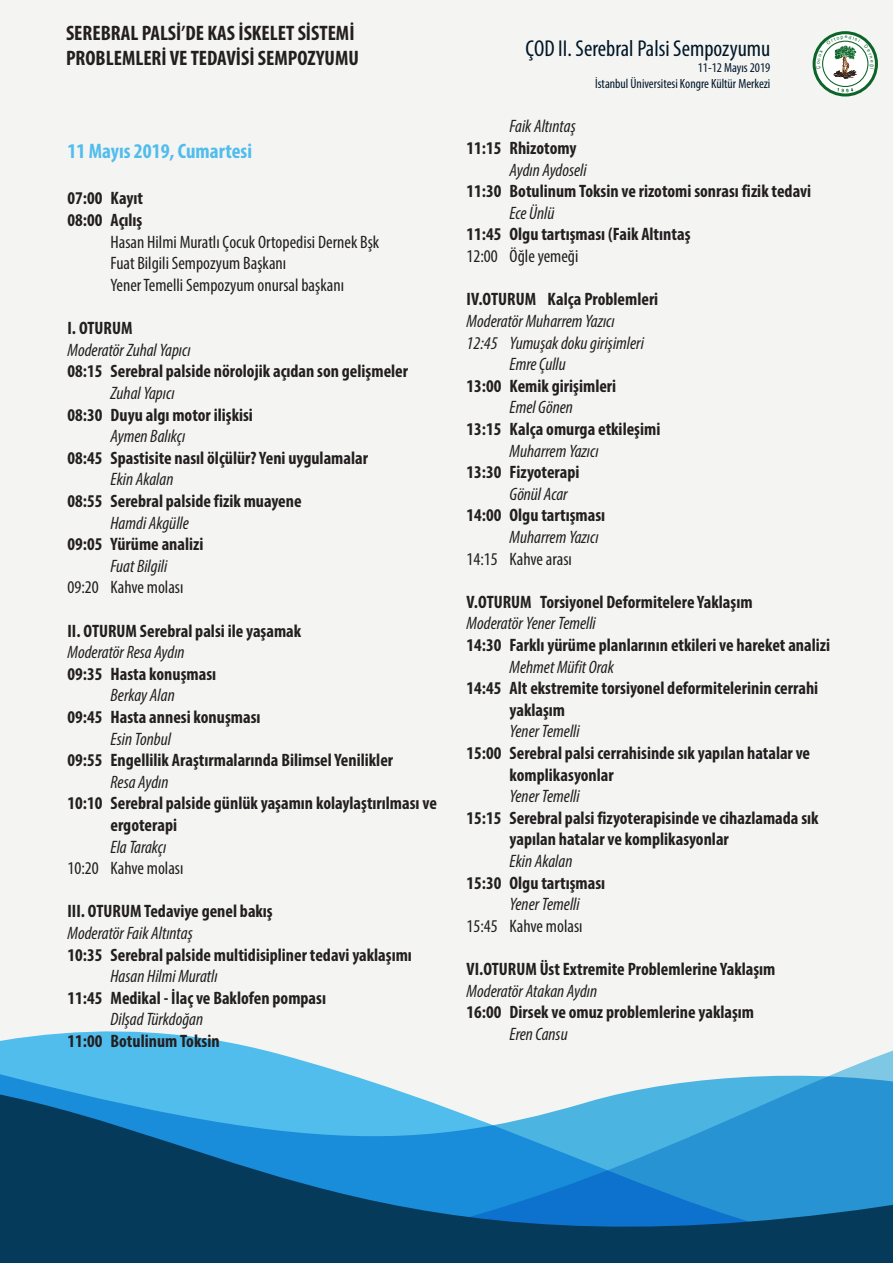
<style>
.page{position:relative;width:893px;height:1263px;background:#f4f4f3}
.page>*{position:absolute;margin:0;border:0;box-sizing:border-box;transform-origin:0 0}
.t1{font:condensed 23.1px "Myriad Pro";color:#011727}
.t2{font:700 condensed 21px/25.2px "Myriad Pro";color:#231f20}
.t3{font:700 condensed 21px "Myriad Pro";color:#50bdec}
.t4{font:700 condensed 18px/21.6px "Myriad Pro";color:#231f20}
.t5{font:italic condensed 18px "Myriad Pro";color:#231f20}
.t6{font:condensed 18px/21.6px "Myriad Pro";color:#231f20}
.t7{font:condensed 13.35px/16px "Myriad Pro";color:#011727;text-align:right}
</style>
<div class="page">
<svg style="left:0;top:1031px;width:226px;height:11px;fill:#50bdec"></svg>
<svg style="left:0;top:1042px;width:893px;height:221px"></svg>
<svg style="left:814px;top:33px;width:62px;height:62px"></svg>
<div style="left:813px;top:31px;width:65px;height:66px;border:3px solid #0d6429;border-radius:50%"></div>
<svg style="left:837px;top:88px;width:16px;height:4px"></svg>
<svg style="left:816px;top:35px;width:58px;height:44px"></svg>
<p class="t2" style="left:66px;top:20px;width:294px">SEREBRAL PALSİ’DE KAS İSKELET SİSTEMİ<br>PROBLEMLERİ VE TEDAVİSİ SEMPOZYUMU</p>
<p class="t3" style="left:68px;top:138px;width:186px">11 Mayıs 2019, Cumartesi</p>
<p class="t4" style="left:68px;top:187px;width:77px">07:00 Kayıt<br>08:00 Açılış</p>
<p class="t6" style="left:111px;top:231px;width:270px">Hasan Hilmi Muratlı Çocuk Ortopedisi Dernek Bşk<br>Fuat Bilgili Sempozyum Başkanı<br>Yener Temelli Sempozyum onursal başkanı</p>
<p class="t4" style="left:68px;top:317px;width:67px">I. OTURUM</p>
<p class="t5" style="left:68px;top:339px;width:125px">Moderatör Zuhal Yapıcı</p>
<p class="t4" style="left:68px;top:360px;width:342px">08:15 Serebral palside nörolojik açıdan son gelişmeler</p>
<p class="t5" style="left:111px;top:382px;width:66px">Zuhal Yapıcı</p>
<p class="t4" style="left:68px;top:403px;width:187px">08:30 Duyu algı motor ilişkisi</p>
<p class="t5" style="left:111px;top:425px;width:76px">Aymen Balıkçı</p>
<p class="t4" style="left:68px;top:446px;width:302px">08:45 Spastisite nasıl ölçülür? Yeni uygulamalar</p>
<p class="t5" style="left:111px;top:468px;width:64px">Ekin Akalan</p>
<p class="t4" style="left:68px;top:490px;width:236px">08:55 Serebral palside fizik muayene</p>
<p class="t5" style="left:111px;top:512px;width:80px">Hamdi Akgülle</p>
<p class="t4" style="left:68px;top:533px;width:137px">09:05 Yürüme analizi</p>
<p class="t5" style="left:111px;top:555px;width:58px">Fuat Bilgili</p>
<p class="t6" style="left:68px;top:576px;width:117px">09:20 Kahve molası</p>
<p class="t4" style="left:68px;top:619px;width:235px">II. OTURUM Serebral palsi ile yaşamak</p>
<p class="t5" style="left:68px;top:641px;width:119px">Moderatör Resa Aydın</p>
<p class="t4" style="left:68px;top:662px;width:150px">09:35 Hasta konuşması</p>
<p class="t5" style="left:111px;top:684px;width:66px">Berkay Alan</p>
<p class="t4" style="left:68px;top:706px;width:194px">09:45 Hasta annesi konuşması</p>
<p class="t5" style="left:111px;top:728px;width:62px">Esin Tonbul</p>
<p class="t4" style="left:68px;top:749px;width:327px">09:55 Engellilik Araştırmalarında Bilimsel Yenilikler</p>
<p class="t5" style="left:111px;top:771px;width:60px">Resa Aydın</p>
<p class="t4" style="left:111px;top:792px;width:328px;text-indent:-43px">10:10 Serebral palside günlük yaşamın kolaylaştırılması ve ergoterapi</p>
<p class="t5" style="left:111px;top:836px;width:57px">Ela Tarakçı</p>
<p class="t6" style="left:68px;top:857px;width:117px">10:20 Kahve molası</p>
<p class="t4" style="left:68px;top:900px;width:207px">III. OTURUM Tedaviye genel bakış</p>
<p class="t5" style="left:68px;top:922px;width:127px">Moderatör Faik Altıntaş</p>
<p class="t4" style="left:68px;top:943px;width:346px">10:35 Serebral palside multidisipliner tedavi yaklaşımı</p>
<p class="t5" style="left:111px;top:965px;width:109px">Hasan Hilmi Muratlı</p>
<p class="t4" style="left:68px;top:986px;width:260px">11:45 Medikal - İlaç ve Baklofen pompası</p>
<p class="t5" style="left:111px;top:1008px;width:94px">Dilşad Türkdoğan</p>
<p class="t4" style="left:68px;top:1030px;width:154px">11:00 Botulinum Toksin</p>
<p class="t1" style="left:525px;top:34px;width:246px">ÇOD II. Serebral Palsi Sempozyumu</p>
<p class="t7" style="left:595px;top:59px;width:177px">11-12 Mayıs 2019<br>İstanbul Üniversitesi Kongre Kültür Merkezi</p>
<p class="t5" style="left:510px;top:116px;width:68px">Faik Altıntaş</p>
<p class="t4" style="left:467px;top:137px;width:112px">11:15 Rhizotomy</p>
<p class="t5" style="left:510px;top:159px;width:79px">Aydın Aydoseli</p>
<p class="t4" style="left:467px;top:180px;width:346px">11:30 Botulinum Toksin ve rizotomi sonrası fizik tedavi</p>
<p class="t5" style="left:510px;top:202px;width:46px">Ece Ünlü</p>
<p class="t4" style="left:467px;top:223px;width:225px">11:45 Olgu tartışması (Faik Altıntaş</p>
<p class="t6" style="left:467px;top:245px;width:113px">12:00 Öğle yemeği</p>
<p class="t4" style="left:467px;top:288px;width:193px">IV.OTURUM Kalça Problemleri</p>
<p class="t5" style="left:467px;top:310px;width:150px">Moderatör Muharrem Yazıcı</p>
<p class="t5" style="left:467px;top:332px;width:179px">12:45 Yumuşak doku girişimleri</p>
<p class="t5" style="left:510px;top:353px;width:58px">Emre Çullu</p>
<p class="t4" style="left:467px;top:374px;width:151px">13:00 Kemik girişimleri</p>
<p class="t5" style="left:510px;top:396px;width:65px">Emel Gönen</p>
<p class="t4" style="left:467px;top:418px;width:195px">13:15 Kalça omurga etkileşimi</p>
<p class="t5" style="left:510px;top:440px;width:91px">Muharrem Yazıcı</p>
<p class="t4" style="left:467px;top:461px;width:114px">13:30 Fizyoterapi</p>
<p class="t5" style="left:510px;top:483px;width:60px">Gönül Acar</p>
<p class="t4" style="left:467px;top:504px;width:140px">14:00 Olgu tartışması</p>
<p class="t5" style="left:510px;top:526px;width:91px">Muharrem Yazıcı</p>
<p class="t6" style="left:467px;top:547px;width:107px">14:15 Kahve arası</p>
<p class="t4" style="left:467px;top:590px;width:288px">V.OTURUM Torsiyonel Deformitelere Yaklaşım</p>
<p class="t5" style="left:467px;top:612px;width:131px">Moderatör Yener Temelli</p>
<p class="t4" style="left:467px;top:634px;width:365px">14:30 Farklı yürüme planlarının etkileri ve hareket analizi</p>
<p class="t5" style="left:510px;top:656px;width:106px">Mehmet Müfit Orak</p>
<p class="t4" style="left:510px;top:677px;width:310px;text-indent:-43px">14:45 Alt ekstremite torsiyonel deformitelerinin cerrahi yaklaşım</p>
<p class="t5" style="left:510px;top:720px;width:72px">Yener Temelli</p>
<p class="t4" style="left:510px;top:742px;width:302px;text-indent:-43px">15:00 Serebral palsi cerrahisinde sık yapılan hatalar ve komplikasyonlar</p>
<p class="t5" style="left:510px;top:785px;width:72px">Yener Temelli</p>
<p class="t4" style="left:510px;top:806px;width:311px;text-indent:-43px">15:15 Serebral palsi fizyoterapisinde ve cihazlamada sık yapılan hatalar ve komplikasyonlar</p>
<p class="t5" style="left:510px;top:850px;width:64px">Ekin Akalan</p>
<p class="t4" style="left:467px;top:871px;width:140px">15:30 Olgu tartışması</p>
<p class="t5" style="left:510px;top:893px;width:72px">Yener Temelli</p>
<p class="t6" style="left:467px;top:915px;width:117px">15:45 Kahve molası</p>
<p class="t4" style="left:467px;top:958px;width:310px">VI.OTURUM Üst Extremite Problemlerine Yaklaşım</p>
<p class="t5" style="left:467px;top:980px;width:132px">Moderatör Atakan Aydın</p>
<p class="t4" style="left:467px;top:1001px;width:289px">16:00 Dirsek ve omuz problemlerine yaklaşım</p>
<p class="t5" style="left:510px;top:1023px;width:60px">Eren Cansu</p>
</div>
